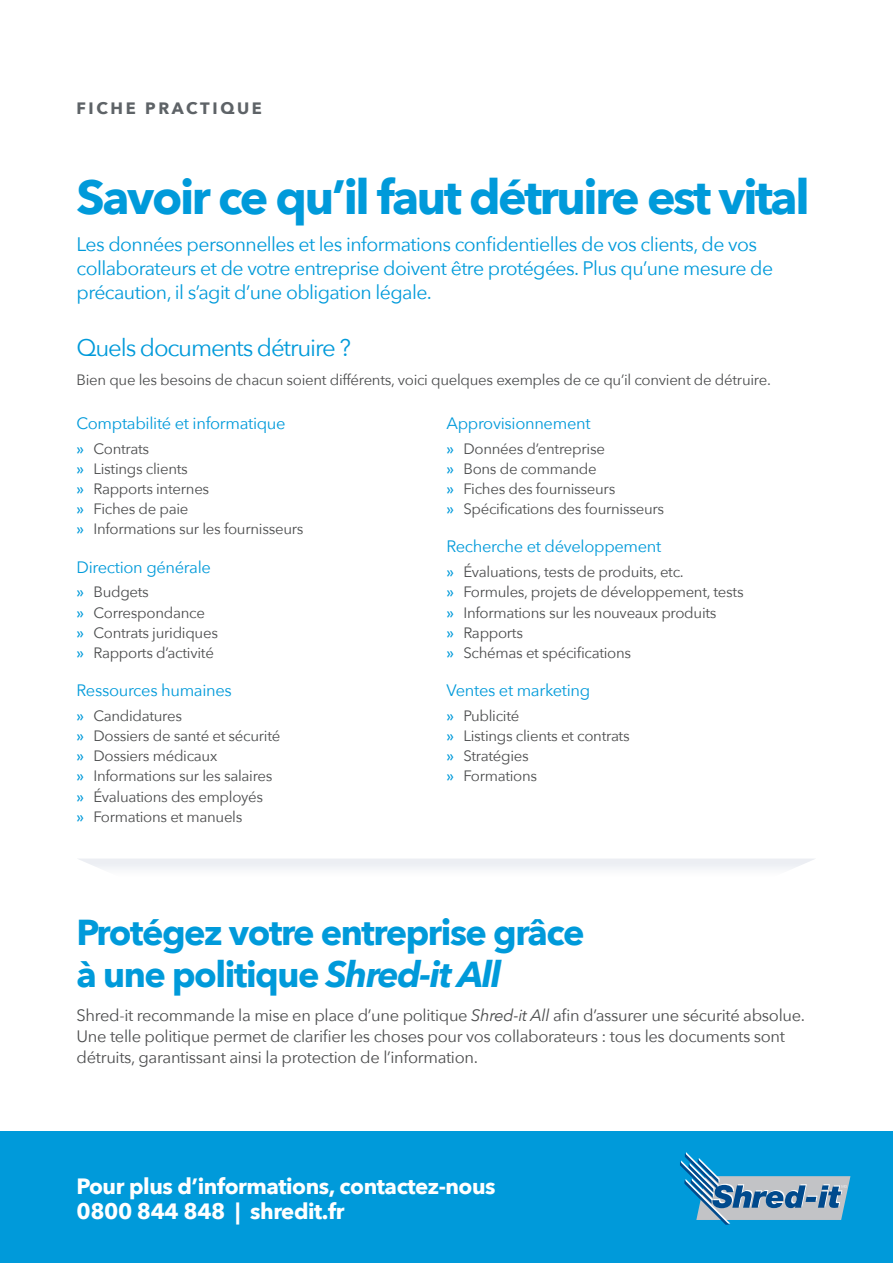
<style>
.page{position:relative;width:893px;height:1263px;background:#fff}
.page>*{position:absolute;margin:0;border:0;box-sizing:border-box;transform-origin:0 0}
.t1{font:700 48px "Avenir Next";letter-spacing:-.05em;color:#009ada}
.t2{font:700 36px/42px "Avenir Next";letter-spacing:-.04em;color:#009ada}
.t3{font:24px "Avenir Next";letter-spacing:-.05em;color:#009ada}
.t4{font:700 22.05px/24.6px "Avenir Next";letter-spacing:-.02em;color:#fff}
.t5{font:19.5px/24px "Avenir Next";letter-spacing:-.03em;color:#009ada}
.t6{font:16.5px/21px "Avenir Next";letter-spacing:-.02em;color:#4c4d4e}
.t7{font:16.5px "Avenir Next";letter-spacing:-.02em;color:#009ada}
.t8{font:700 16.5px "Avenir Next";letter-spacing:.16em;color:#5e6367}
.t9{font:15px "Avenir Next";letter-spacing:-.02em;color:#4c4d4e}
.s1{font-weight:500;color:#009ada}
.s2{font-style:italic}
</style>
<div class="page">
<div style="left:79px;top:859px;width:735px;height:10px;background:#edf0f4"></div>
<div style="left:0;top:1131px;width:893px;height:132px;background:#009ada"></div>
<svg style="left:680px;top:1152px;width:170px;height:73px"></svg>
<p class="t8" style="left:77px;top:94px;width:187px">FICHE PRACTIQUE</p>
<p class="t1" style="left:77px;top:155px;width:735px">Savoir ce qu’il faut détruire est vital</p>
<p class="t5" style="left:77px;top:232px;width:698px">Les données personnelles et les informations confidentielles de vos clients, de vos collaborateurs et de votre entreprise doivent être protégées. Plus qu’une mesure de précaution, il s’agit d’une obligation légale.</p>
<p class="t3" style="left:77px;top:327px;width:276px">Quels documents détruire ?</p>
<p class="t9" style="left:77px;top:367px;width:696px">Bien que les besoins de chacun soient différents, voici quelques exemples de ce qu’il convient de détruire.</p>
<p class="t7" style="left:446px;top:409px;width:146px">Approvisionnement</p>
<p class="t9" style="left:446px;top:436px;width:160px"><span class="s1">»</span> Données d’entreprise</p>
<p class="t9" style="left:446px;top:456px;width:152px"><span class="s1">»</span> Bons de commande</p>
<p class="t9" style="left:446px;top:476px;width:170px"><span class="s1">»</span> Fiches des fournisseurs</p>
<p class="t9" style="left:446px;top:496px;width:219px"><span class="s1">»</span> Spécifications des fournisseurs</p>
<p class="t7" style="left:446px;top:533px;width:216px">Recherche et développement</p>
<p class="t9" style="left:446px;top:559px;width:239px"><span class="s1">»</span> Évaluations, tests de produits, etc.</p>
<p class="t9" style="left:446px;top:579px;width:299px"><span class="s1">»</span> Formules, projets de développement, tests</p>
<p class="t9" style="left:446px;top:600px;width:272px"><span class="s1">»</span> Informations sur les nouveaux produits</p>
<p class="t9" style="left:446px;top:620px;width:78px"><span class="s1">»</span> Rapports</p>
<p class="t9" style="left:446px;top:640px;width:186px"><span class="s1">»</span> Schémas et spécifications</p>
<p class="t7" style="left:446px;top:676px;width:145px">Ventes et marketing</p>
<p class="t9" style="left:446px;top:703px;width:74px"><span class="s1">»</span> Publicité</p>
<p class="t9" style="left:446px;top:723px;width:185px"><span class="s1">»</span> Listings clients et contrats</p>
<p class="t9" style="left:446px;top:743px;width:84px"><span class="s1">»</span> Stratégies</p>
<p class="t9" style="left:446px;top:763px;width:92px"><span class="s1">»</span> Formations</p>
<p class="t7" style="left:77px;top:409px;width:211px">Comptabilité et informatique</p>
<p class="t9" style="left:77px;top:436px;width:74px"><span class="s1">»</span> Contrats</p>
<p class="t9" style="left:77px;top:456px;width:113px"><span class="s1">»</span> Listings clients</p>
<p class="t9" style="left:77px;top:476px;width:134px"><span class="s1">»</span> Rapports internes</p>
<p class="t9" style="left:77px;top:496px;width:113px"><span class="s1">»</span> Fiches de paie</p>
<p class="t9" style="left:77px;top:516px;width:228px"><span class="s1">»</span> Informations sur les fournisseurs</p>
<p class="t7" style="left:77px;top:553px;width:136px">Direction générale</p>
<p class="t9" style="left:77px;top:579px;width:74px"><span class="s1">»</span> Budgets</p>
<p class="t9" style="left:77px;top:600px;width:130px"><span class="s1">»</span> Correspondance</p>
<p class="t9" style="left:77px;top:620px;width:143px"><span class="s1">»</span> Contrats juridiques</p>
<p class="t9" style="left:77px;top:640px;width:139px"><span class="s1">»</span> Rapports d’activité</p>
<p class="t7" style="left:77px;top:676px;width:157px">Ressources humaines</p>
<p class="t9" style="left:77px;top:703px;width:107px"><span class="s1">»</span> Candidatures</p>
<p class="t9" style="left:77px;top:723px;width:205px"><span class="s1">»</span> Dossiers de santé et sécurité</p>
<p class="t9" style="left:77px;top:743px;width:142px"><span class="s1">»</span> Dossiers médicaux</p>
<p class="t9" style="left:77px;top:763px;width:197px"><span class="s1">»</span> Informations sur les salaires</p>
<p class="t9" style="left:77px;top:784px;width:188px"><span class="s1">»</span> Évaluations des employés</p>
<p class="t9" style="left:77px;top:804px;width:167px"><span class="s1">»</span> Formations et manuels</p>
<p class="t2" style="left:77px;top:910px;width:510px">Protégez votre entreprise grâce à une politique <span class="s2">Shred-it All</span></p>
<p class="t6" style="left:77px;top:1004px;width:730px">Shred-it recommande la mise en place d’une politique <span class="s2">Shred-it All</span> afin d’assurer une sécurité absolue.<br>Une telle politique permet de clarifier les choses pour vos collaborateurs : tous les documents sont détruits, garantissant ainsi la protection de l’information.</p>
<p class="t4" style="left:77px;top:1174px;width:421px">Pour plus d’informations, contactez-nous<br>0800 844 848 | shredit.fr</p>
</div>
